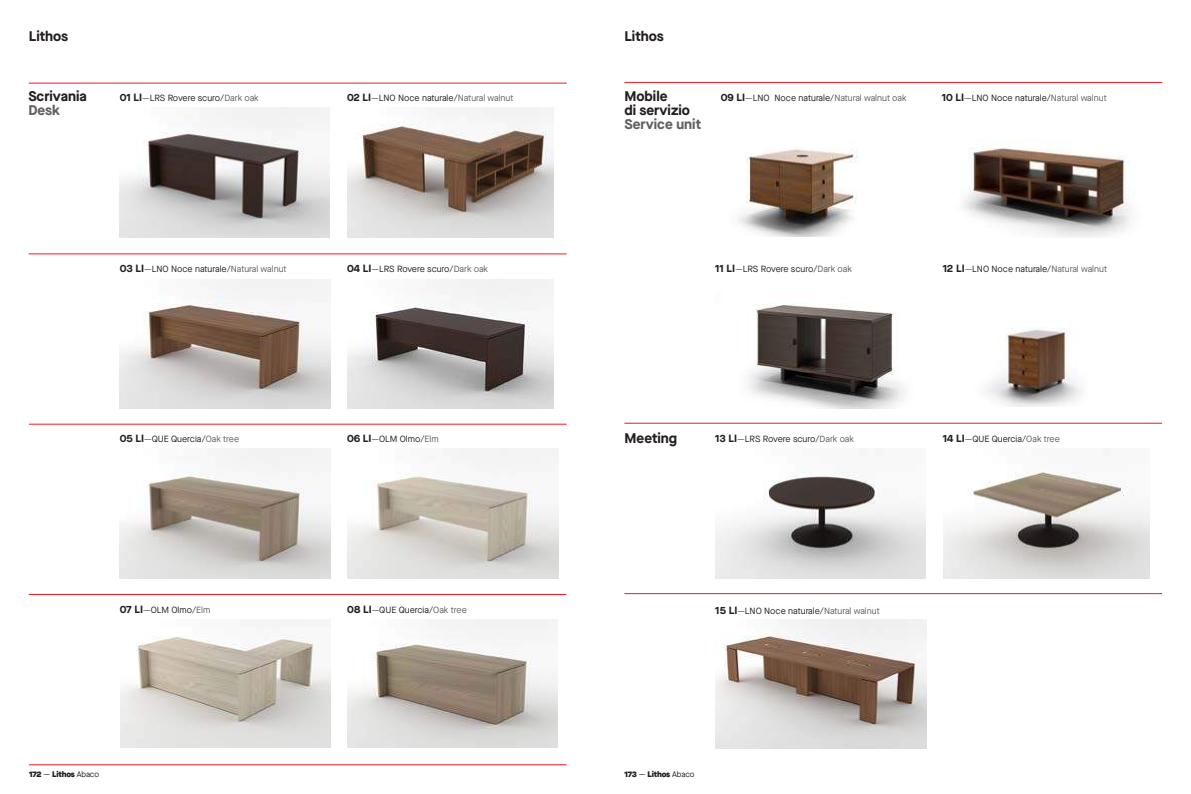
<style>
.page{position:relative;width:1191px;height:794px;background:#fff}
.page>*{position:absolute;margin:0;border:0;box-sizing:border-box;transform-origin:0 0}
.t1{font:700 14px/14px "Maison Neue";color:#241f1f}
.t2{font:700 14px "Maison Neue";color:#615f60}
.t3{font:9px "Maison Neue";color:#241f1f}
.t4{font:900 8px "Maison Neue";letter-spacing:-.015em;color:#241f1f}
.s1{font-weight:700;font-size:10.5px}
.s2{font-weight:300}
.s3{color:#615f60}
.s4{font-weight:400}
</style>
<div class="page">
<hr style="left:624px;top:82px;width:538px;height:1px;background:#ef1923">
<hr style="left:624px;top:423px;width:538px;height:1px;background:#ef1923">
<hr style="left:624px;top:593px;width:538px;height:1px;background:#ef1923">
<img style="left:738px;top:149px;width:120px;height:87px">
<img style="left:987px;top:328px;width:95px;height:79px">
<hr style="left:29px;top:83px;width:537px;height:1px;background:#ef1923">
<hr style="left:29px;top:254px;width:537px;height:1px;background:#ef1923">
<hr style="left:29px;top:424px;width:537px;height:1px;background:#ef1923">
<hr style="left:29px;top:594px;width:537px;height:1px;background:#ef1923">
<hr style="left:29px;top:764px;width:537px;height:1px;background:#ef1923">
<img style="left:120px;top:108px;width:210px;height:129px">
<img style="left:120px;top:279px;width:210px;height:129px">
<img style="left:120px;top:449px;width:210px;height:129px">
<img style="left:120px;top:619px;width:210px;height:128px">
<img style="left:347px;top:108px;width:206px;height:129px">
<img style="left:347px;top:279px;width:206px;height:129px">
<img style="left:347px;top:449px;width:211px;height:129px">
<img style="left:347px;top:619px;width:210px;height:129px">
<img style="left:963px;top:147px;width:166px;height:90px">
<img style="left:715px;top:470px;width:210px;height:108px">
<img style="left:943px;top:471px;width:206px;height:107px">
<img style="left:747px;top:304px;width:158px;height:104px">
<img style="left:715px;top:619px;width:211px;height:129px">
<h1 class="t1" style="left:29px;top:29px;width:41px">Lithos</h1>
<h1 class="t1" style="left:624px;top:29px;width:41px">Lithos</h1>
<h1 class="t1" style="left:28px;top:89px;width:60px">Scrivania</h1>
<h1 class="t2" style="left:28px;top:100px;width:33px">Desk</h1>
<p class="t3" style="left:120px;top:92px;width:141px"><span class="s1">01 LI</span><span class="s2">—</span>LRS Rovere scuro/<span class="s3">Dark oak</span></p>
<p class="t3" style="left:347px;top:92px;width:168px"><span class="s1">02 LI</span><span class="s2">—</span>LNO Noce naturale/<span class="s3">Natural walnut</span></p>
<h1 class="t1" style="left:624px;top:89px;width:67px">Mobile<br>di servizio</h1>
<h1 class="t2" style="left:624px;top:114px;width:78px">Service unit</h1>
<p class="t3" style="left:721px;top:92px;width:187px"><span class="s1">09 LI</span><span class="s2">—</span>LNO Noce naturale/<span class="s3">Natural walnut oak</span></p>
<p class="t3" style="left:941px;top:92px;width:166px"><span class="s1">10 LI</span><span class="s2">—</span>LNO Noce naturale/<span class="s3">Natural walnut</span></p>
<p class="t3" style="left:120px;top:263px;width:168px"><span class="s1">03 LI</span><span class="s2">—</span>LNO Noce naturale/<span class="s3">Natural walnut</span></p>
<p class="t3" style="left:347px;top:263px;width:143px"><span class="s1">04 LI</span><span class="s2">—</span>LRS Rovere scuro/<span class="s3">Dark oak</span></p>
<p class="t3" style="left:942px;top:263px;width:166px"><span class="s1">12 LI</span><span class="s2">—</span>LNO Noce naturale/<span class="s3">Natural walnut</span></p>
<p class="t3" style="left:715px;top:263px;width:138px"><span class="s1">11 LI</span><span class="s2">—</span>LRS Rovere scuro/<span class="s3">Dark oak</span></p>
<p class="t3" style="left:120px;top:433px;width:121px"><span class="s1">05 LI</span><span class="s2">—</span>QUE Quercia/<span class="s3">Oak tree</span></p>
<p class="t3" style="left:347px;top:433px;width:93px"><span class="s1">06 LI</span><span class="s2">—</span>OLM Olmo/<span class="s3">Elm</span></p>
<h1 class="t1" style="left:624px;top:431px;width:54px">Meeting</h1>
<p class="t3" style="left:715px;top:433px;width:140px"><span class="s1">13 LI</span><span class="s2">—</span>LRS Rovere scuro/<span class="s3">Dark oak</span></p>
<p class="t3" style="left:942px;top:433px;width:119px"><span class="s1">14 LI</span><span class="s2">—</span>QUE Quercia/<span class="s3">Oak tree</span></p>
<p class="t3" style="left:120px;top:603px;width:92px"><span class="s1">07 LI</span><span class="s2">—</span>OLM Olmo/<span class="s3">Elm</span></p>
<p class="t3" style="left:347px;top:603px;width:121px"><span class="s1">08 LI</span><span class="s2">—</span>QUE Quercia/<span class="s3">Oak tree</span></p>
<p class="t3" style="left:715px;top:604px;width:166px"><span class="s1">15 LI</span><span class="s2">—</span>LNO Noce naturale/<span class="s3">Natural walnut</span></p>
<p class="t4" style="left:29px;top:768px;width:71px">172 <span class="s4">—</span> Lithos <span class="s4">Abaco</span></p>
<p class="t4" style="left:624px;top:768px;width:71px">173 <span class="s4">—</span> Lithos <span class="s4">Abaco</span></p>
</div>
